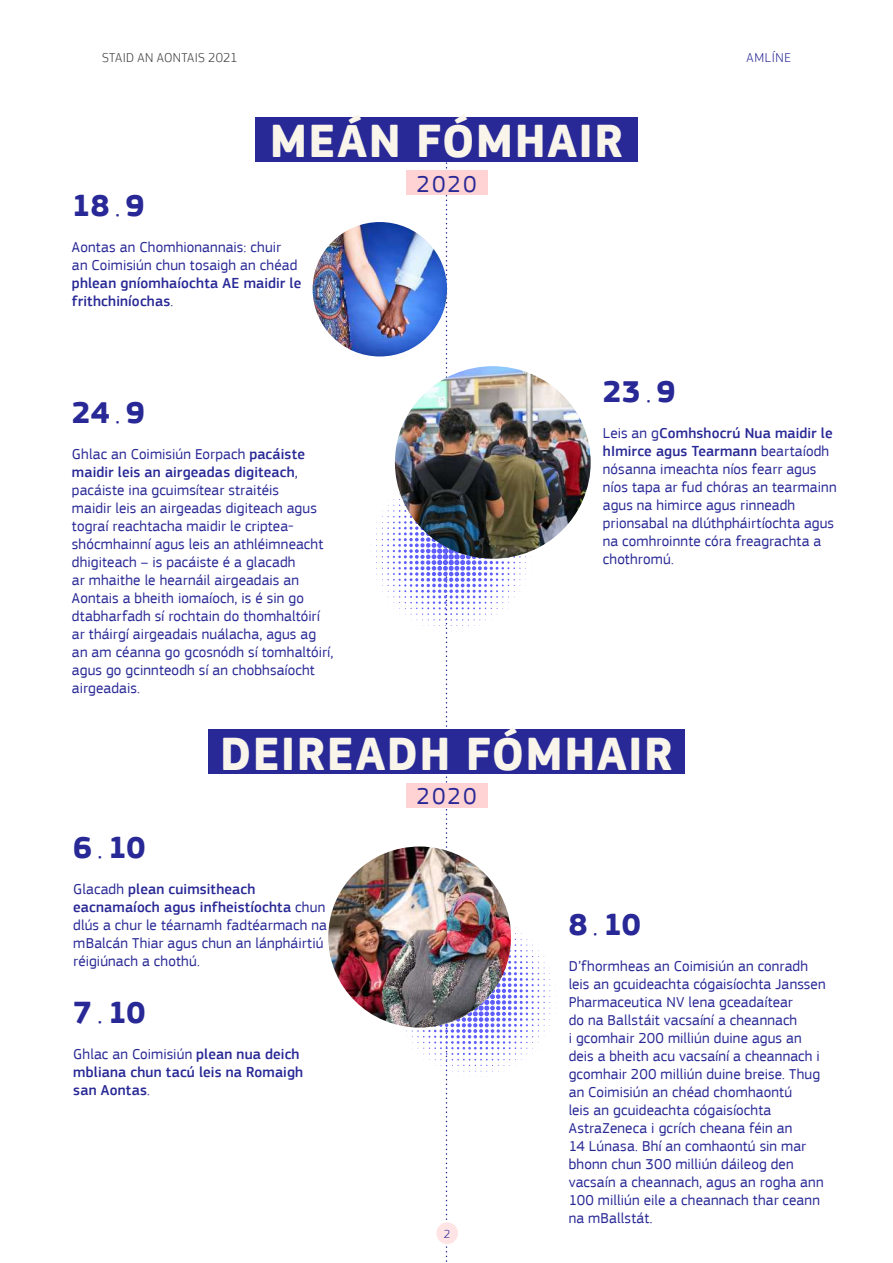
<style>
.page{position:relative;width:893px;height:1263px;background:#fff}
.page>*{position:absolute;margin:0;border:0;box-sizing:border-box;transform-origin:0 0}
.t1{font:700 48px "EC Square Sans Pro";letter-spacing:.03em;color:#f9f5ea}
.t2{font:700 31.65px "EC Square Sans Pro";letter-spacing:-.01em;color:#282896}
.t3{font:24px "EC Square Sans Pro";letter-spacing:.095em;color:#282896}
.t4{font:15px/18px "EC Square Sans Pro";letter-spacing:.01em;color:#282896}
.t5{font:500 15px/18px "EC Square Sans Pro";letter-spacing:.01em;color:#282896}
.t6{font:300 13.5px "EC Square Sans Pro";letter-spacing:.015em;color:#3c3c3b}
.t7{font:300 13.5px "EC Square Sans Pro";letter-spacing:.045em;color:#282896}
.t8{font:300 12.15px "EC Square Sans Pro";color:#282896}
.s1{font-weight:300}
.s2{font-weight:400}
.s3{font-weight:500}
</style>
<div class="page">
<div style="left:255px;top:117px;width:383px;height:44px;background:#282896"></div>
<div style="left:208px;top:729px;width:477px;height:45px;background:#282896"></div>
<svg style="left:371px;top:161px;width:185px;height:1101px"></svg>
<img style="left:313px;top:222px;width:134px;height:134px;border-radius:67px">
<img style="left:328px;top:846px;width:183px;height:181px">
<img style="left:395px;top:366px;width:196px;height:193px">
<div style="left:437px;top:1222px;width:21px;height:22px;background:#ffe4e5;border-radius:50%"></div>
<p class="t6" style="left:102px;top:50px;width:137px">STAID AN AONTAIS 2021</p>
<p class="t7" style="left:747px;top:50px;width:46px">AMLÍNE</p>
<h1 class="t1" style="left:270px;top:113px;width:355px">MEÁN FÓMHAIR</h1>
<h3 class="t3" style="left:416px;top:170px;width:62px">2020</h3>
<h2 class="t2" style="left:72px;top:187px;width:74px">18 <span class="s1">.</span> 9</h2>
<p class="t4" style="left:72px;top:238px;width:227px">Aontas an Chomhionannais: chuir an Coimisiún chun tosaigh an chéad</p>
<p class="t5" style="left:72px;top:274px;width:231px">phlean gníomhaíochta AE maidir le frithchiníochas<span class="s2">.</span></p>
<h2 class="t2" style="left:603px;top:373px;width:74px">23 <span class="s1">.</span> 9</h2>
<p class="t4" style="left:603px;top:424px;width:235px">Leis an g<span class="s3">Comhshocrú Nua maidir le hImirce agus Tearmann</span> beartaíodh nósanna imeachta níos fearr agus níos tapa ar fud chóras an tearmainn agus na himirce agus rinneadh prionsabal na dlúthpháirtíochta agus na comhroinnte córa freagrachta a chothromú.</p>
<h2 class="t2" style="left:72px;top:393px;width:74px">24 <span class="s1">.</span> 9</h2>
<p class="t4" style="left:72px;top:445px;width:263px">Ghlac an Coimisiún Eorpach <span class="s3">pacáiste maidir leis an airgeadas digiteach</span>, pacáiste ina gcuimsítear straitéis<br>maidir leis an airgeadas digiteach agus tograí reachtacha maidir le criptea&shy;shócmhainní agus leis an athléimneacht dhigiteach – is pacáiste é a glacadh<br>ar mhaithe le hearnáil airgeadais an Aontais a bheith iomaíoch, is é sin go dtabharfadh sí rochtain do thomhaltóirí ar tháirgí airgeadais nuálacha, agus ag an am céanna go gcosnódh sí tomhaltóirí, agus go gcinnteodh sí an chobhsaíocht airgeadais.</p>
<h1 class="t1" style="left:220px;top:725px;width:454px">DEIREADH FÓMHAIR</h1>
<h3 class="t3" style="left:416px;top:782px;width:62px">2020</h3>
<h2 class="t2" style="left:73px;top:829px;width:74px">6 <span class="s1">.</span> 10</h2>
<p class="t4" style="left:73px;top:880px;width:255px">Glacadh <span class="s3">plean cuimsitheach eacnamaíoch agus infheistíochta</span> chun dlús a chur le téarnamh fadtéarmach na mBalcán Thiar agus chun an lánpháirtiú réigiúnach a chothú.</p>
<h2 class="t2" style="left:73px;top:994px;width:74px">7 <span class="s1">.</span> 10</h2>
<p class="t5" style="left:73px;top:1045px;width:231px"><span class="s2">Ghlac an Coimisiún</span> plean nua deich mbliana chun tacú leis na Romaigh san Aontas<span class="s2">.</span></p>
<h2 class="t2" style="left:569px;top:905px;width:74px">8 <span class="s1">.</span> 10</h2>
<p class="t4" style="left:569px;top:957px;width:259px">D’fhormheas an Coimisiún an conradh leis an gcuideachta cógaisíochta Janssen Pharmaceutica NV lena gceadaítear<br>do na Ballstáit vacsaíní a cheannach<br>i gcomhair 200 milliún duine agus an deis a bheith acu vacsaíní a cheannach i gcomhair 200 milliún duine breise. Thug an Coimisiún an chéad chomhaontú<br>leis an gcuideachta cógaisíochta AstraZeneca i gcrích cheana féin an<br>14 Lúnasa. Bhí an comhaontú sin mar bhonn chun 300 milliún dáileog den vacsaín a cheannach, agus an rogha ann 100 milliún eile a cheannach thar ceann na mBallstát.</p>
<p class="t8" style="left:444px;top:1227px;width:8px">2</p>
</div>
